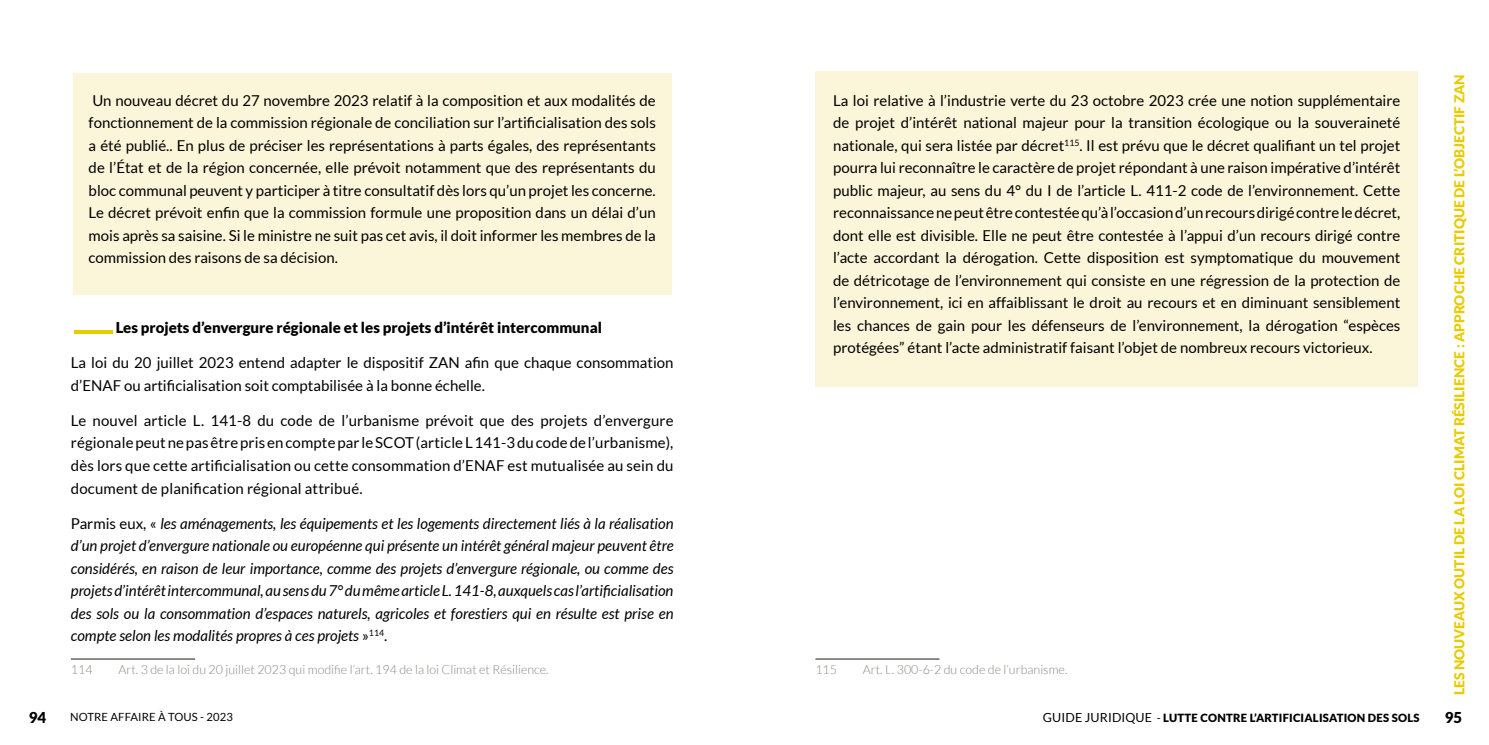
<style>
.page{position:relative;width:1489px;height:745px;background:#fff}
.page>*{position:absolute;margin:0;border:0;box-sizing:border-box;transform-origin:0 0}
.t1{font:15px/22.5px "Lato";color:#000;text-align:justify}
.t2{font:italic 15px/22.5px "Lato";color:#000;text-align:justify}
.t3{font:900 15px "Lato";color:#000}
.t4{font:900 13.75px "Lato";color:#e8cb00}
.t5{font:300 12.5px "Lato";color:#8a8684}
.t6{font:900 11.25px "Lato";letter-spacing:.02em;color:#000}
.t7{font:11.25px "Lato";letter-spacing:.01em;color:#000}
.s1{font-style:normal}
.s2{font-weight:400;font-size:12.5px}
.s3{font-weight:400}
</style>
<div class="page">
<div style="left:73px;top:73px;width:598px;height:221px;background:#fbf5d9"></div>
<svg style="left:74px;top:330px;width:39px;height:3px"></svg>
<hr style="left:71px;top:658px;width:124px;height:1px;background:#1d160f">
<div style="left:815px;top:71px;width:602px;height:315px;background:#fbf5d9"></div>
<hr style="left:815px;top:658px;width:124px;height:1px;background:#1d160f">
<p class="t1" style="left:89px;top:89px;width:568px">Un nouveau décret du 27 novembre 2023 relatif à la composition et aux modalités de fonctionnement de la commission régionale de conciliation sur l’artificialisation des sols a été publié.. En plus de préciser les représentations à parts égales, des représentants de l’État et de la région concernée, elle prévoit notamment que des représentants du bloc communal peuvent y participer à titre consultatif dès lors qu’un projet les concerne.<br>Le décret prévoit enfin que la commission formule une proposition dans un délai d’un mois après sa saisine. Si le ministre ne suit pas cet avis, il doit informer les membres de la commission des raisons de sa décision.</p>
<p class="t3" style="left:116px;top:319px;width:488px">Les projets d’envergure régionale et les projets d’intérêt intercommunal</p>
<p class="t1" style="left:71px;top:351px;width:604px">La loi du 20 juillet 2023 entend adapter le dispositif ZAN afin que chaque consommation d’ENAF ou artificialisation soit comptabilisée à la bonne échelle.</p>
<p class="t1" style="left:71px;top:409px;width:604px">Le nouvel article L. 141-8 du code de l’urbanisme prévoit que des projets d’envergure régionale peut ne pas être pris en compte par le SCOT (article L 141-3 du code de l’urbanisme), dès lors que cette artificialisation ou cette consommation d’ENAF est mutualisée au sein du document de planification régional attribué.</p>
<p class="t2" style="left:71px;top:512px;width:604px"><span class="s1">Parmis eux, «</span> les aménagements, les équipements et les logements directement liés à la réalisation d’un projet d’envergure nationale ou européenne qui présente un intérêt général majeur peuvent être considérés, en raison de leur importance, comme des projets d’envergure régionale, ou comme des projets d’intérêt intercommunal, au sens du 7° du même article L. 141-8, auxquels cas l’artificialisation des sols ou la consommation d’espaces naturels, agricoles et forestiers qui en résulte est prise en compte selon les modalités propres à ces projets <span class="s1">»</span><sup>114</sup><span class="s1">.</span></p>
<p class="t5" style="left:71px;top:662px;width:23px">114</p>
<p class="t5" style="left:118px;top:662px;width:432px">Art. 3 de la loi du 20 juillet 2023 qui modifie l’art. 194 de la loi Climat et Résilience.</p>
<p class="t1" style="left:833px;top:89px;width:568px">La loi relative à l’industrie verte du 23 octobre 2023 crée une notion supplémentaire de projet d’intérêt national majeur pour la transition écologique ou la souveraineté nationale, qui sera listée par décret<sup>115</sup>. Il est prévu que le décret qualifiant un tel projet pourra lui reconnaître le caractère de projet répondant à une raison impérative d’intérêt public majeur, au sens du 4° du I de l’article L. 411-2 code de l’environnement. Cette reconnaissance ne peut être contestée qu’à l’occasion d’un recours dirigé contre le décret, dont elle est divisible. Elle ne peut être contestée à l’appui d’un recours dirigé contre l’acte accordant la dérogation. Cette disposition est symptomatique du mouvement de détricotage de l’environnement qui consiste en une régression de la protection de l’environnement, ici en affaiblissant le droit au recours et en diminuant sensiblement les chances de gain pour les défenseurs de l’environnement, la dérogation “espèces protégées” étant l’acte administratif faisant l’objet de nombreux recours victorieux.</p>
<p class="t5" style="left:815px;top:662px;width:23px">115</p>
<p class="t5" style="left:862px;top:662px;width:206px">Art. L. 300-6-2 du code de l’urbanisme.</p>
<p class="t4" style="left:1451px;top:694px;width:622px;rotate:-90deg">LES NOUVEAUX OUTIL DE LA LOI CLIMAT RÉSILIENCE : APPROCHE CRITIQUE DE L’OBJECTIF ZAN</p>
<p class="t3" style="left:29px;top:707px;width:19px">94</p>
<p class="t7" style="left:70px;top:710px;width:164px">NOTRE AFFAIRE À TOUS - 2023</p>
<p class="t6" style="left:1042px;top:711px;width:378px"><span class="s2">GUIDE JURIDIQUE</span> <span class="s3">-</span> LUTTE CONTRE L’ARTIFICIALISATION DES SOLS</p>
<p class="t3" style="left:1444px;top:707px;width:19px">95</p>
</div>
